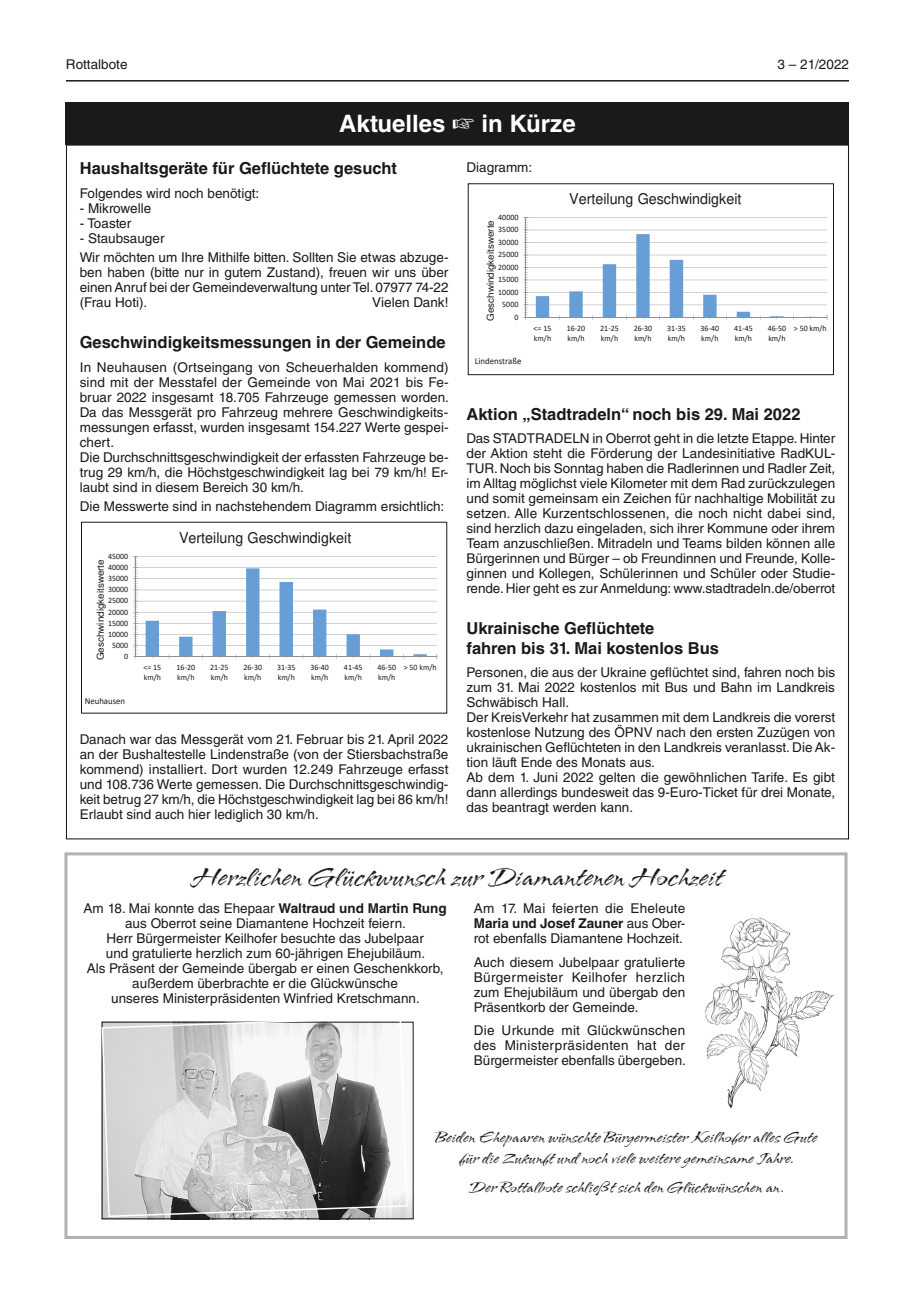
<style>
.page{position:relative;width:915px;height:1297px;background:#fff}
.page>*{position:absolute;margin:0;border:0;box-sizing:border-box;transform-origin:0 0}
.t1{font:30px "Arid ITC Std";color:#1a1a18}
.t2{font:700 24px "Helvetica LT Std";color:#fff}
.t3{font:18px/21px "Arid ITC Std";color:#1a1a18;text-align:center}
.t4{font:700 16.5px/19.5px "Helvetica LT Std";color:#1a1a18}
.t5{font:14.85px "Helvetica";color:#1a1a18;scale:.96 1}
.t6{font:13.5px/15px "Helvetica LT Std";color:#1a1a18;text-align:justify}
.t7{font:9.6px "Helvetica";color:#1a1a18;scale:1.04 1}
.t8{font:9.15px "Calibri";color:#1a1a18;scale:.96 1}
.t9{font:8.25px/10.1px "Calibri";color:#1a1a18;scale:.96 1}
.s1{font-weight:700}
</style>
<div class="page">
<hr style="left:66px;top:80px;width:782px;height:2px;background:#1a1a18">
<div style="left:66px;top:102px;width:782px;height:43px;background:#1a1a18"></div>
<hr style="left:136px;top:645px;width:300px;height:1px;background:#948e8c">
<hr style="left:136px;top:634px;width:300px;height:1px;background:#948e8c">
<hr style="left:136px;top:623px;width:300px;height:1px;background:#948e8c">
<hr style="left:136px;top:612px;width:300px;height:1px;background:#948e8c">
<hr style="left:136px;top:601px;width:300px;height:1px;background:#948e8c">
<hr style="left:136px;top:590px;width:300px;height:1px;background:#948e8c">
<hr style="left:136px;top:579px;width:300px;height:1px;background:#948e8c">
<hr style="left:136px;top:567px;width:300px;height:1px;background:#948e8c">
<hr style="left:136px;top:556px;width:300px;height:1px;background:#948e8c">
<hr style="left:136px;top:656px;width:300px;height:1px;background:#948e8c">
<svg style="left:133px;top:556px;width:5px;height:103px"></svg>
<svg style="left:146px;top:568px;width:280px;height:91px"></svg>
<hr style="left:525px;top:305px;width:301px;height:1px;background:#948e8c">
<hr style="left:525px;top:292px;width:301px;height:1px;background:#948e8c">
<hr style="left:525px;top:280px;width:301px;height:1px;background:#948e8c">
<hr style="left:525px;top:267px;width:301px;height:1px;background:#948e8c">
<hr style="left:525px;top:255px;width:301px;height:1px;background:#948e8c">
<hr style="left:525px;top:242px;width:301px;height:1px;background:#948e8c">
<hr style="left:525px;top:230px;width:301px;height:1px;background:#948e8c">
<hr style="left:525px;top:217px;width:301px;height:1px;background:#948e8c">
<hr style="left:525px;top:317px;width:301px;height:1px;background:#948e8c">
<svg style="left:523px;top:217px;width:5px;height:103px"></svg>
<svg style="left:535px;top:234px;width:281px;height:86px"></svg>
<div style="left:468px;top:184px;width:365px;height:191px;border:1px solid #1a1a18"></div>
<svg style="left:101px;top:1021px;width:307px;height:197px"></svg>
<img style="left:705px;top:917px;width:129px;height:192px">
<div style="left:64px;top:852px;width:783px;height:387px;border:3px solid #b1b2b2"></div>
<p class="t6" style="left:66px;top:57px;width:63px">Rottalbote</p>
<p class="t6" style="left:777px;top:57px;width:73px">3 – 21/2022</p>
<h2 class="t2" style="left:339px;top:109px;width:238px">Aktuelles ☞ in Kürze</h2>
<p class="t4" style="left:80px;top:159px;width:319px">Haushaltsgeräte für Geflüchtete gesucht</p>
<p class="t6" style="left:80px;top:186px;width:181px">Folgendes wird noch benötigt:</p>
<p class="t6" style="left:80px;top:201px;width:73px">- Mikrowelle</p>
<p class="t6" style="left:80px;top:216px;width:53px">- Toaster</p>
<p class="t6" style="left:80px;top:229px;width:370px;line-height:19.2px">- Staubsauger<br>Wir möchten um Ihre Mithilfe bitten. Sollten Sie etwas abzuge-</p>
<p class="t6" style="left:80px;top:265px;width:370px">ben haben (bitte nur in gutem Zustand), freuen wir uns über einen Anruf bei der Gemeindeverwaltung unter Tel. 07977 74-22 (Frau Hoti).</p>
<p class="t6" style="left:466px;top:160px;width:67px">Diagramm:</p>
<p class="t5" style="left:569px;top:193px;width:181px">Verteilung Geschwindigkeit</p>
<p class="t9" style="left:498px;top:212px;width:22px">40000</p>
<p class="t7" style="left:486px;top:321px;width:99px;rotate:-90deg">Geschwindigkeitswerte</p>
<p class="t9" style="left:498px;top:224px;width:22px">35000</p>
<p class="t9" style="left:498px;top:237px;width:22px">30000</p>
<p class="t9" style="left:498px;top:249px;width:22px">25000</p>
<p class="t9" style="left:498px;top:262px;width:22px">20000</p>
<p class="t9" style="left:498px;top:274px;width:22px">15000</p>
<p class="t9" style="left:498px;top:287px;width:22px">10000</p>
<p class="t6" style="left:372px;top:295px;width:78px">Vielen Dank!</p>
<p class="t4" style="left:80px;top:332px;width:367px">Geschwindigkeitsmessungen in der Gemeinde</p>
<p class="t6" style="left:80px;top:359px;width:370px;text-align:left">In Neuhausen (Ortseingang von Scheuerhalden kommend) sind mit der Messtafel der Gemeinde von Mai 2021 bis Fe&shy;bruar 2022 insgesamt 18.705 Fahrzeuge gemessen worden.<br>Da das Messgerät pro Fahrzeug mehrere Geschwindigkeits&shy;messungen erfasst, wurden insgesamt 154.227 Werte gespei&shy;chert.<br>Die Durchschnittsgeschwindigkeit der erfassten Fahrzeuge be&shy;trug 29 km/h, die Höchstgeschwindigkeit lag bei 79 km/h! Er&shy;laubt sind in diesem Bereich 30 km/h.</p>
<p class="t6" style="left:80px;top:498px;width:366px">Die Messwerte sind in nachstehendem Diagramm ersichtlich:</p>
<p class="t9" style="left:502px;top:299px;width:18px">5000</p>
<p class="t9" style="left:514px;top:312px;width:6px">0</p>
<p class="t9" style="left:533px;top:323px;width:20px">&lt;= 15 km/h</p>
<p class="t9" style="left:566px;top:323px;width:21px">16-20 km/h</p>
<p class="t9" style="left:600px;top:323px;width:21px">21-25 km/h</p>
<p class="t9" style="left:633px;top:323px;width:21px">26-30 km/h</p>
<p class="t9" style="left:667px;top:323px;width:21px">31-35 km/h</p>
<p class="t9" style="left:700px;top:323px;width:21px">36-40 km/h</p>
<p class="t9" style="left:734px;top:323px;width:21px">41-45 km/h</p>
<p class="t9" style="left:767px;top:323px;width:21px">46-50 km/h</p>
<p class="t9" style="left:793px;top:323px;width:36px">&gt; 50 km/h</p>
<p class="t8" style="left:474px;top:355px;width:50px">Lindenstraße</p>
<p class="t4" style="left:466px;top:404px;width:335px">Aktion „Stadtradeln“ noch bis 29. Mai 2022</p>
<p class="t6" style="left:466px;top:431px;width:370px">Das STADTRADELN in Oberrot geht in die letzte Etappe. Hinter der Aktion steht die Förderung der Landesinitiative RadKUL-TUR. Noch bis Sonntag haben die Radlerinnen und Radler Zeit, im Alltag möglichst viele Kilometer mit dem Rad zurückzulegen und somit gemeinsam ein Zeichen für nachhaltige Mobilität zu setzen. Alle Kurzentschlossenen, die noch nicht dabei sind, sind herzlich dazu eingeladen, sich ihrer Kommune oder ihrem Team anzuschließen. Mitradeln und Teams bilden können alle Bürgerinnen und Bürger – ob Freundinnen und Freunde, Kolle&shy;ginnen und Kollegen, Schülerinnen und Schüler oder Studie&shy;rende. Hier geht es zur Anmeldung: www.stadtradeln.de/oberrot</p>
<p class="t4" style="left:466px;top:618px;width:254px">Ukrainische Geflüchtete<br>fahren bis 31. Mai kostenlos Bus</p>
<p class="t6" style="left:466px;top:665px;width:370px;text-align:left">Personen, die aus der Ukraine geflüchtet sind, fahren noch bis zum 31. Mai 2022 kostenlos mit Bus und Bahn im Landkreis Schwäbisch Hall.<br>Der KreisVerkehr hat zusammen mit dem Landkreis die vorerst kostenlose Nutzung des ÖPNV nach den ersten Zuzügen von ukrainischen Geflüchteten in den Landkreis veranlasst. Die Ak&shy;tion läuft Ende des Monats aus.<br>Ab dem 1. Juni 2022 gelten die gewöhnlichen Tarife. Es gibt dann allerdings bundesweit das 9-Euro-Ticket für drei Monate, das beantragt werden kann.</p>
<p class="t5" style="left:179px;top:532px;width:181px">Verteilung Geschwindigkeit</p>
<p class="t9" style="left:108px;top:551px;width:22px">45000</p>
<p class="t7" style="left:97px;top:660px;width:99px;rotate:-90deg">Geschwindigkeitswerte</p>
<p class="t9" style="left:108px;top:562px;width:22px">40000</p>
<p class="t9" style="left:108px;top:573px;width:22px">35000</p>
<p class="t9" style="left:108px;top:584px;width:22px">30000</p>
<p class="t9" style="left:108px;top:595px;width:22px">25000</p>
<p class="t9" style="left:108px;top:607px;width:22px">20000</p>
<p class="t9" style="left:108px;top:618px;width:22px">15000</p>
<p class="t9" style="left:108px;top:629px;width:22px">10000</p>
<p class="t9" style="left:112px;top:640px;width:18px">5000</p>
<p class="t9" style="left:124px;top:651px;width:6px">0</p>
<p class="t9" style="left:143px;top:662px;width:20px">&lt;= 15 km/h</p>
<p class="t9" style="left:176px;top:662px;width:21px">16-20 km/h</p>
<p class="t9" style="left:210px;top:662px;width:21px">21-25 km/h</p>
<p class="t9" style="left:243px;top:662px;width:21px">26-30 km/h</p>
<p class="t9" style="left:277px;top:662px;width:21px">31-35 km/h</p>
<p class="t9" style="left:310px;top:662px;width:21px">36-40 km/h</p>
<p class="t9" style="left:344px;top:662px;width:21px">41-45 km/h</p>
<p class="t9" style="left:377px;top:662px;width:21px">46-50 km/h</p>
<p class="t9" style="left:403px;top:662px;width:36px">&gt; 50 km/h</p>
<p class="t8" style="left:85px;top:694px;width:44px">Neuhausen</p>
<p class="t6" style="left:80px;top:731px;width:370px">Danach war das Messgerät vom 21. Februar bis 21. April 2022 an der Bushaltestelle Lindenstraße (von der Stiersbachstraße kommend) installiert. Dort wurden 12.249 Fahrzeuge erfasst und 108.736 Werte gemessen. Die Durchschnittsgeschwindig&shy;keit betrug 27 km/h, die Höchstgeschwindigkeit lag bei 86 km/h!<br>Erlaubt sind auch hier lediglich 30 km/h.</p>
<p class="t5" style="left:179px;top:778px;width:181px">Verteilung Geschwindigkeit</p>
<p class="t9" style="left:108px;top:797px;width:22px">40000</p>
<p class="t9" style="left:108px;top:810px;width:22px">35000</p>
<h1 class="t1" style="left:192px;top:861px;width:532px">Herzlichen Glückwunsch zur Diamantenen Hochzeit</h1>
<p class="t6" style="left:84px;top:901px;width:364px;text-align:center">Am 18. Mai konnte das Ehepaar <span class="s1">Waltraud und Martin Rung </span>aus Oberrot seine Diamantene Hochzeit feiern.<br>Herr Bürgermeister Keilhofer besuchte das Jubelpaar<br>und gratulierte herzlich zum 60-jährigen Ehejubiläum.<br>Als Präsent der Gemeinde übergab er einen Geschenkkorb, außerdem überbrachte er die Glückwünsche<br>unseres Ministerpräsidenten Winfried Kretschmann.</p>
<p class="t6" style="left:473px;top:901px;width:213px">Am 17. Mai feierten die Eheleute <span class="s1">Maria und Josef Zauner</span> aus Ober&shy;rot ebenfalls Diamantene Hochzeit.</p>
<p class="t9" style="left:143px;top:908px;width:20px">&lt;= 15 km/h</p>
<p class="t9" style="left:176px;top:908px;width:21px">16-20 km/h</p>
<p class="t9" style="left:210px;top:908px;width:21px">21-25 km/h</p>
<p class="t9" style="left:243px;top:908px;width:21px">26-30 km/h</p>
<p class="t9" style="left:277px;top:908px;width:21px">31-35 km/h</p>
<p class="t9" style="left:310px;top:908px;width:21px">36-40 km/h</p>
<p class="t9" style="left:344px;top:908px;width:21px">41-45 km/h</p>
<p class="t9" style="left:377px;top:908px;width:21px">46-50 km/h</p>
<p class="t9" style="left:403px;top:908px;width:36px">&gt; 50 km/h</p>
<p class="t6" style="left:473px;top:954px;width:213px">Auch diesem Jubelpaar gratulierte Bürgermeister Keilhofer herzlich zum Ehejubiläum und übergab den Präsentkorb der Gemeinde.</p>
<p class="t6" style="left:473px;top:1023px;width:213px">Die Urkunde mit Glückwünschen des Ministerpräsidenten hat der Bürgermeister ebenfalls übergeben.</p>
<h3 class="t3" style="left:435px;top:1127px;width:383px">Beiden Ehepaaren wünschte Bürgermeister Keilhofer alles Gute für die Zukunft und noch viele weitere gemeinsame Jahre.</h3>
<h3 class="t3" style="left:469px;top:1177px;width:316px">Der Rottalbote schließt sich den Glückwünschen an.</h3>
</div>
